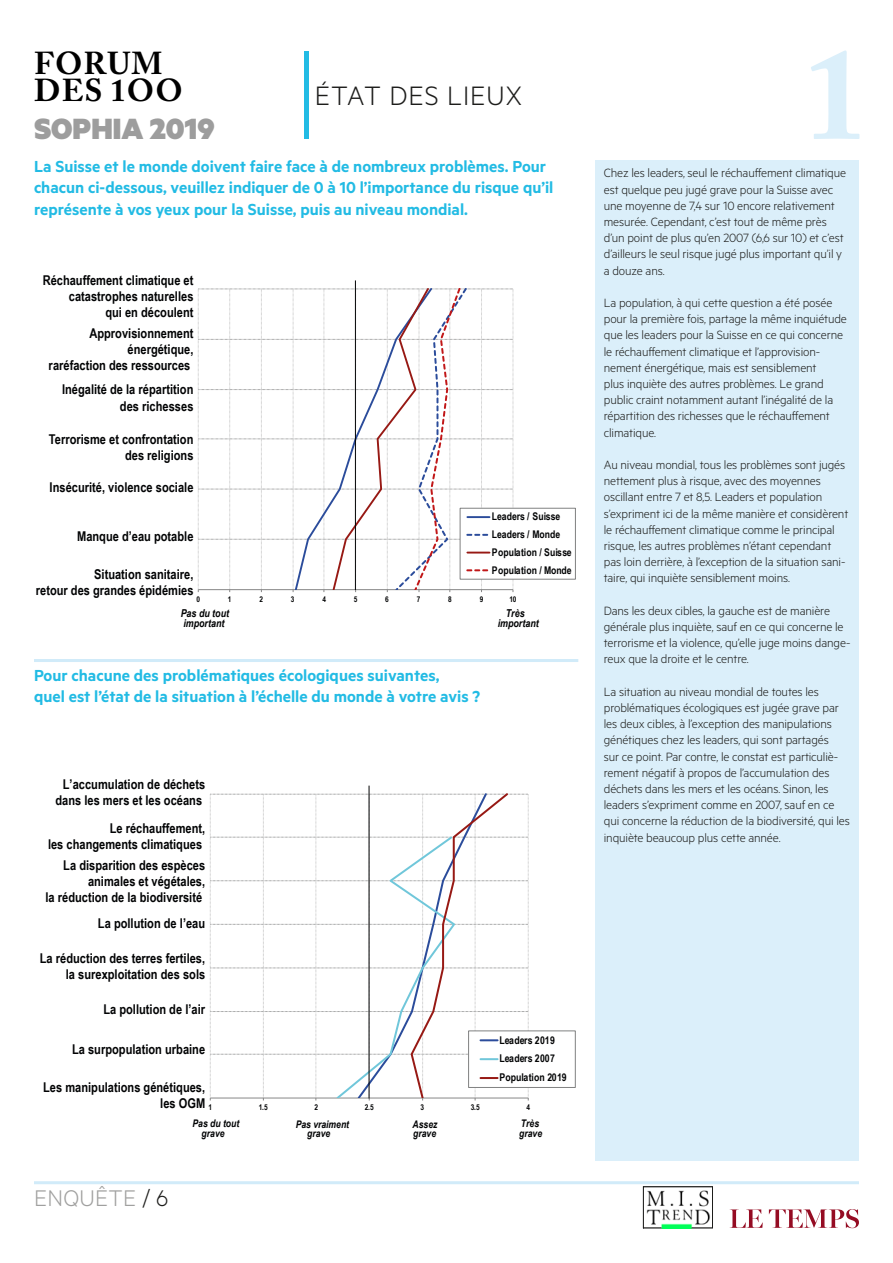
<style>
.page{position:relative;width:893px;height:1263px;background:#fff}
.page>*{position:absolute;margin:0;border:0;box-sizing:border-box;transform-origin:0 0}
.t1{font:700 129px "Adobe Caslon Pro";color:#dbeffa}
.t2{font:900 33px "Metric";color:#9d9d9d}
.t3{font:700 31.5px/27px "Adobe Caslon Pro";letter-spacing:.035em;color:#000}
.t4{font:300 30px "Metric";letter-spacing:.03em;color:#1d1d1b}
.t5{font:300 25.5px "Metric";letter-spacing:.01em;color:#a0a09f}
.t6{font:600 18px/21.6px "Metric";color:#22bbe4}
.t7{font:300 13.5px/16.2px "Metric";letter-spacing:-.01em;color:#1d1d1b}
.t8{font:700 13.5px/16.2px "Arial Narrow";color:#020304;text-align:right}
.t9{font:italic 700 10.95px/9.4px "Arial Narrow";color:#020304;text-align:center}
.t10{font:700 10.65px/18.9px "Arial Narrow";color:#020304}
.t11{font:700 10.5px/17.7px "Arial Narrow";color:#020304}
.t12{font:italic 700 10.5px/9.6px "Arial Narrow";color:#020304}
.t13{font:700 7.95px "Arial Narrow";color:#020304}
.s1{color:#1d1d1b}
</style>
<div class="page">
<svg style="left:730px;top:1209px;width:33px;height:19px"></svg>
<svg style="left:769px;top:1209px;width:90px;height:19px"></svg>
<hr style="left:34px;top:1181px;width:825px;height:3px;background:#d1ebf9">
<svg style="left:643px;top:1186px;width:70px;height:42px"></svg>
<hr style="left:304px;top:51px;width:4px;height:88px;background:#22bbe4">
<hr style="left:34px;top:659px;width:544px;height:3px;background:#d1ebf9">
<div style="left:595px;top:160px;width:264px;height:1001px;background:#dbeffa"></div>
<div style="left:468px;top:1030px;width:108px;height:58px;border:1px solid #808181"></div>
<svg style="left:210px;top:793px;width:319px;height:307px"></svg>
<hr style="left:369px;top:786px;width:1px;height:312px;background:#020304">
<div style="left:460px;top:508px;width:116px;height:71px;border:1px solid #808181"></div>
<svg style="left:198px;top:288px;width:316px;height:304px"></svg>
<hr style="left:355px;top:280px;width:1px;height:310px;background:#020304">
<h3 class="t3" style="left:34px;top:49px;width:150px">FORUM<br>DES 1OO</h3>
<h1 class="t1" style="left:803px;top:19px;width:66px">1</h1>
<h3 class="t4" style="left:315px;top:78px;width:209px">ÉTAT DES LIEUX</h3>
<h2 class="t2" style="left:34px;top:108px;width:182px">SOPHIA 2019</h2>
<h3 class="t6" style="left:34px;top:155px;width:521px">La Suisse et le monde doivent faire face à de nombreux problèmes. Pour chacun ci-dessous, veuillez indiquer de 0 à 10 l’importance du risque qu’il représente à vos yeux pour la Suisse, puis au niveau mondial.</h3>
<p class="t7" style="left:604px;top:164px;width:244px">Chez les leaders, seul le réchauffement climatique est quelque peu jugé grave pour la Suisse avec une moyenne de 7,4 sur 10 encore relativement mesurée. Cependant, c’est tout de même près d’un point de plus qu’en 2007 (6,6 sur 10) et c’est d’ailleurs le seul risque jugé plus important qu’il y a douze ans.</p>
<p class="t7" style="left:604px;top:294px;width:245px">La population, à qui cette question a été posée pour la première fois, partage la même inquiétude que les leaders pour la Suisse en ce qui concerne le réchauffement climatique et l’approvision&shy;nement énergétique, mais est sensiblement<br>plus inquiète des autres problèmes. Le grand public craint notamment autant l’inégalité de la répartition des richesses que le réchauffement climatique.</p>
<p class="t7" style="left:604px;top:456px;width:246px">Au niveau mondial, tous les problèmes sont jugés nettement plus à risque, avec des moyennes oscillant entre 7 et 8,5. Leaders et population s’expriment ici de la même manière et considèrent le réchauffement climatique comme le principal risque, les autres problèmes n’étant cependant pas loin derrière, à l’exception de la situation sani&shy;taire, qui inquiète sensiblement moins.</p>
<p class="t7" style="left:604px;top:602px;width:248px">Dans les deux cibles, la gauche est de manière générale plus inquiète, sauf en ce qui concerne le terrorisme et la violence, qu’elle juge moins dange&shy;reux que la droite et le centre.</p>
<p class="t7" style="left:604px;top:683px;width:248px">La situation au niveau mondial de toutes les problématiques écologiques est jugée grave par les deux cibles, à l’exception des manipulations génétiques chez les leaders, qui sont partagés<br>sur ce point. Par contre, le constat est particuliè&shy;rement négatif à propos de l’accumulation des déchets dans les mers et les océans. Sinon, les leaders s’expriment comme en 2007, sauf en ce qui concerne la réduction de la biodiversité, qui les inquiète beaucoup plus cette année.</p>
<p class="t8" style="left:43px;top:271px;width:152px">Réchauffement climatique et catastrophes naturelles<br>qui en découlent</p>
<p class="t8" style="left:49px;top:324px;width:146px">Approvisionnement énergétique,<br>raréfaction des ressources</p>
<p class="t8" style="left:62px;top:381px;width:133px">Inégalité de la répartition des richesses</p>
<p class="t8" style="left:49px;top:430px;width:146px">Terrorisme et confrontation des religions</p>
<p class="t8" style="left:50px;top:478px;width:145px">Insécurité, violence sociale</p>
<p class="t8" style="left:77px;top:528px;width:118px">Manque d’eau potable</p>
<p class="t8" style="left:36px;top:565px;width:159px">Situation sanitaire,<br>retour des grandes épidémies</p>
<p class="t11" style="left:492px;top:507px;width:81px">Leaders / Suisse<br>Leaders / Monde<br>Population / Suisse<br>Population / Monde</p>
<p class="t9" style="left:498px;top:608px;width:43px">Très important</p>
<p class="t13" style="left:196px;top:593px;width:5px">0</p>
<p class="t13" style="left:228px;top:593px;width:5px">1</p>
<p class="t13" style="left:259px;top:593px;width:5px">2</p>
<p class="t13" style="left:291px;top:593px;width:5px">3</p>
<p class="t13" style="left:322px;top:593px;width:5px">4</p>
<p class="t13" style="left:354px;top:593px;width:5px">5</p>
<p class="t13" style="left:385px;top:593px;width:5px">6</p>
<p class="t13" style="left:417px;top:593px;width:5px">7</p>
<p class="t13" style="left:448px;top:593px;width:5px">8</p>
<p class="t13" style="left:480px;top:593px;width:5px">9</p>
<p class="t13" style="left:509px;top:593px;width:9px">10</p>
<p class="t9" style="left:181px;top:608px;width:50px;text-align:left">Pas du tout important</p>
<h3 class="t6" style="left:34px;top:664px;width:448px">Pour chacune des problématiques écologiques suivantes,<br>quel est l’état de la situation à l’échelle du monde à votre avis ?</h3>
<p class="t8" style="left:56px;top:775px;width:151px;text-align:center">L’accumulation de déchets dans les mers et les océans</p>
<p class="t8" style="left:48px;top:820px;width:159px">Le réchauffement,<br>les changements climatiques</p>
<p class="t8" style="left:45px;top:856px;width:161px">La disparition des espèces animales et végétales,<br>la réduction de la biodiversité</p>
<p class="t8" style="left:98px;top:915px;width:109px">La pollution de l’eau</p>
<p class="t8" style="left:40px;top:949px;width:167px">La réduction des terres fertiles, la surexploitation des sols</p>
<p class="t8" style="left:103px;top:1000px;width:103px">La pollution de l’air</p>
<p class="t8" style="left:72px;top:1040px;width:135px">La surpopulation urbaine</p>
<p class="t8" style="left:43px;top:1079px;width:164px">Les manipulations génétiques, les OGM</p>
<p class="t10" style="left:499px;top:1030px;width:69px">Leaders 2019<br>Leaders 2007<br>Population 2019</p>
<p class="t13" style="left:208px;top:1101px;width:5px">1</p>
<p class="t13" style="left:259px;top:1101px;width:10px">1.5</p>
<p class="t13" style="left:314px;top:1101px;width:5px">2</p>
<p class="t13" style="left:365px;top:1101px;width:10px">2.5</p>
<p class="t13" style="left:420px;top:1101px;width:5px">3</p>
<p class="t13" style="left:471px;top:1101px;width:10px">3.5</p>
<p class="t13" style="left:526px;top:1101px;width:5px">4</p>
<h3 class="t5" style="left:34px;top:1183px;width:136px">ENQUÊTE <span class="s1">/ 6</span></h3>
<p class="t12" style="left:193px;top:1118px;width:48px;text-align:center">Pas du tout grave</p>
<p class="t12" style="left:412px;top:1118px;width:27px">Assez grave</p>
<p class="t12" style="left:307px;top:1118px;width:43px;text-indent:-12px">Pas vraiment grave</p>
<p class="t12" style="left:519px;top:1118px;width:24px">Très grave</p>
</div>
